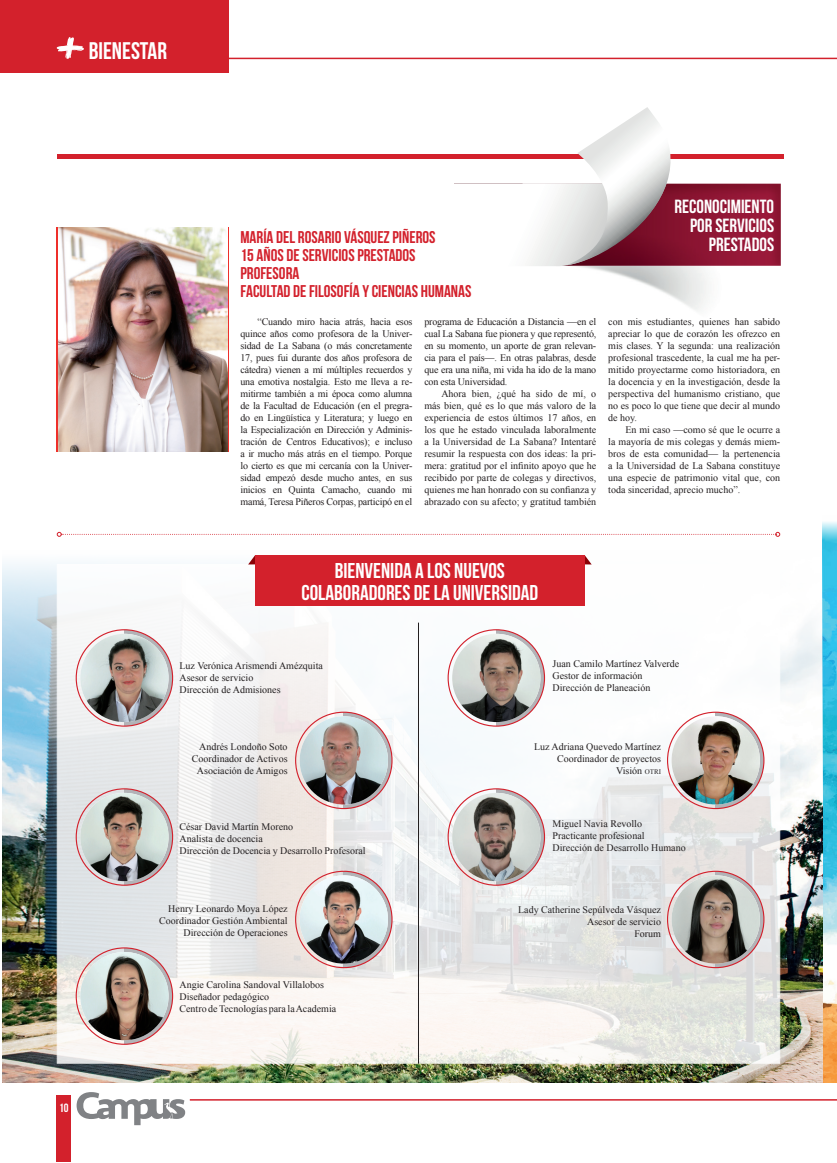
<style>
.page{position:relative;width:837px;height:1163px;background:#fff}
.page>*{position:absolute;margin:0;border:0;box-sizing:border-box;transform-origin:0 0}
.t1{font:24px "Bebas Neue";color:#fff}
.t2{font:21.4px/22px "Bebas Neue";color:#fff;text-align:center}
.t3{font:19px/19px "Bebas Neue";color:#fff;text-align:right}
.t4{font:17px/18px "Bebas Neue";color:#d3212c}
.t5{font:12px "Bebas Neue";color:#fff}
.t6{font:10px/12px "Times New Roman";color:#231f20}
.s1{font-size:7px}
</style>
<div class="page">
<img style="left:822px;top:522px;width:14px;height:559px">
<img style="left:2px;top:563px;width:820px;height:518px">
<div style="left:57px;top:1094px;width:14px;height:67px;background:#d3212c"></div>
<svg style="left:77px;top:1092px;width:108px;height:32px"></svg>
<div style="left:0;top:0;width:228px;height:72px;background:#d3212c"></div>
<hr style="left:167px;top:58px;width:669px;height:1px;background:#d3212c">
<svg style="left:57px;top:37px;width:27px;height:22px"></svg>
<hr style="left:57px;top:154px;width:726px;height:4px;background:#d3212c">
<img style="left:673px;top:194px;width:88px;height:72px">
<img style="left:673px;top:183px;width:108px;height:11px">
<img style="left:761px;top:193px;width:20px;height:73px">
<svg style="left:453px;top:107px;width:220px;height:159px"></svg>
<svg style="left:57px;top:228px;width:172px;height:224px"></svg>
<img style="left:59px;top:228px;width:168px;height:224px">
<svg style="left:57px;top:564px;width:723px;height:499px"></svg>
<svg style="left:584px;top:555px;width:7px;height:9px"></svg>
<svg style="left:248px;top:555px;width:7px;height:9px"></svg>
<div style="left:255px;top:555px;width:329px;height:51px;background:#d3212c"></div>
<svg style="left:124px;top:629px;width:48px;height:97px;fill:#eff0f0"></svg>
<svg style="left:496px;top:629px;width:48px;height:97px"></svg>
<svg style="left:124px;top:788px;width:48px;height:97px;background:#d1c1c5"></svg>
<svg style="left:496px;top:788px;width:48px;height:97px"></svg>
<svg style="left:344px;top:712px;width:48px;height:96px"></svg>
<svg style="left:715px;top:712px;width:48px;height:96px"></svg>
<svg style="left:124px;top:947px;width:48px;height:97px"></svg>
<svg style="left:344px;top:871px;width:48px;height:96px;background:#d4c3c6"></svg>
<svg style="left:715px;top:871px;width:48px;height:96px;background:#cfbec0"></svg>
<img style="left:80px;top:633px;width:88px;height:89px;border-radius:44px">
<img style="left:452px;top:633px;width:88px;height:89px;border-radius:44px">
<img style="left:80px;top:792px;width:88px;height:89px;border-radius:44px">
<img style="left:452px;top:792px;width:88px;height:89px;border-radius:44px">
<img style="left:299px;top:716px;width:89px;height:88px;border-radius:44px">
<img style="left:671px;top:716px;width:88px;height:88px;border-radius:44px">
<img style="left:80px;top:951px;width:88px;height:89px;border-radius:44px">
<img style="left:299px;top:875px;width:89px;height:88px;border-radius:44px">
<img style="left:671px;top:875px;width:88px;height:88px;border-radius:44px">
<hr style="left:190px;top:1098px;width:646px;height:2px;background:#d3212c">
<hr style="left:418px;top:622px;width:1px;height:441px;background:#231f20">
<svg style="left:57px;top:531px;width:723px;height:5px"></svg>
<h1 class="t1" style="left:89px;top:38px;width:80px">BIENESTAR</h1>
<p class="t5" style="left:59px;top:1100px;width:11px">10</p>
<h3 class="t4" style="left:240px;top:227px;width:232px">MARÍA DEL ROSARIO VÁSQUEZ PIÑEROS<br>15 AÑOS DE SERVICIOS PRESTADOS<br>PROFESORA<br>FACULTAD DE FILOSOFÍA Y CIENCIAS HUMANAS</h3>
<p class="t6" style="left:240px;top:316px;width:173px;text-align:justify;text-indent:17px">“Cuando miro hacia atrás, hacia esos quince años como profesora de la Univer&shy;sidad de La Sabana (o más concretamente 17, pues fui durante dos años profesora de cátedra) vienen a mí múltiples recuerdos y una emotiva nostalgia. Esto me lleva a re&shy;mitirme también a mi época como alumna de la Facultad de Educación (en el pregra&shy;do en Lingüística y Literatura; y luego en la Especialización en Dirección y Adminis&shy;tración de Centros Educativos); e incluso a ir mucho más atrás en el tiempo. Porque lo cierto es que mi cercanía con la Univer&shy;sidad empezó desde mucho antes, en sus inicios en Quinta Camacho, cuando mi mamá, Teresa Piñeros Corpas, participó en el</p>
<p class="t6" style="left:424px;top:316px;width:173px;text-align:justify">programa de Educación a Distancia —en el cual La Sabana fue pionera y que representó, en su momento, un aporte de gran relevan&shy;cia para el país—. En otras palabras, desde que era una niña, mi vida ha ido de la mano con esta Universidad.</p>
<p class="t6" style="left:424px;top:388px;width:173px;text-align:justify;text-indent:17px">Ahora bien, ¿qué ha sido de mí, o más bien, qué es lo que más valoro de la experiencia de estos últimos 17 años, en los que he estado vinculada laboralmente a la Universidad de La Sabana? Intentaré resumir la respuesta con dos ideas: la pri&shy;mera: gratitud por el infinito apoyo que he recibido por parte de colegas y directivos, quienes me han honrado con su confianza y abrazado con su afecto; y gratitud también</p>
<h3 class="t3" style="left:674px;top:196px;width:101px">RECONOCIMIENTO<br>POR SERVICIOS<br>PRESTADOS</h3>
<p class="t6" style="left:608px;top:316px;width:173px;text-align:justify">con mis estudiantes, quienes han sabido apreciar lo que de corazón les ofrezco en mis clases. Y la segunda: una realización profesional trascedente, la cual me ha per&shy;mitido proyectarme como historiadora, en la docencia y en la investigación, desde la perspectiva del humanismo cristiano, que no es poco lo que tiene que decir al mundo de hoy.</p>
<p class="t6" style="left:608px;top:424px;width:173px;text-align:justify;text-indent:17px">En mi caso —como sé que le ocurre a la mayoría de mis colegas y demás miem&shy;bros de esta comunidad— la pertenencia a la Universidad de La Sabana constituye una especie de patrimonio vital que, con toda sinceridad, aprecio mucho”.</p>
<h2 class="t2" style="left:301px;top:559px;width:238px">BIENVENIDA A LOS NUEVOS<br>COLABORADORES DE LA UNIVERSIDAD</h2>
<p class="t6" style="left:179px;top:659px;width:145px">Luz Verónica Arismendi Amézquita<br>Asesor de servicio<br>Dirección de Admisiones</p>
<p class="t6" style="left:552px;top:657px;width:128px">Juan Camilo Martínez Valverde<br>Gestor de información<br>Dirección de Planeación</p>
<p class="t6" style="left:192px;top:740px;width:97px;text-align:right">Andrés Londoño Soto<br>Coordinador de Activos<br>Asociación de Amigos</p>
<p class="t6" style="left:534px;top:740px;width:128px;text-align:right">Luz Adriana Quevedo Martínez<br>Coordinador de proyectos<br>Visión <span class="s1">otri</span></p>
<p class="t6" style="left:179px;top:820px;width:188px">César David Martín Moreno<br>Analista de docencia<br>Dirección de Docencia y Desarrollo Profesoral</p>
<p class="t6" style="left:552px;top:817px;width:135px">Miguel Navia Revollo<br>Practicante profesional<br>Dirección de Desarrollo Humano</p>
<p class="t6" style="left:159px;top:902px;width:130px;text-align:right">Henry Leonardo Moya López<br>Coordinador Gestión Ambiental<br>Dirección de Operaciones</p>
<p class="t6" style="left:518px;top:903px;width:144px;text-align:right">Lady Catherine Sepúlveda Vásquez<br>Asesor de servicio<br>Forum</p>
<p class="t6" style="left:179px;top:978px;width:158px">Angie Carolina Sandoval Villalobos<br>Diseñador pedagógico<br>Centro de Tecnologías para la Academia</p>
</div>
